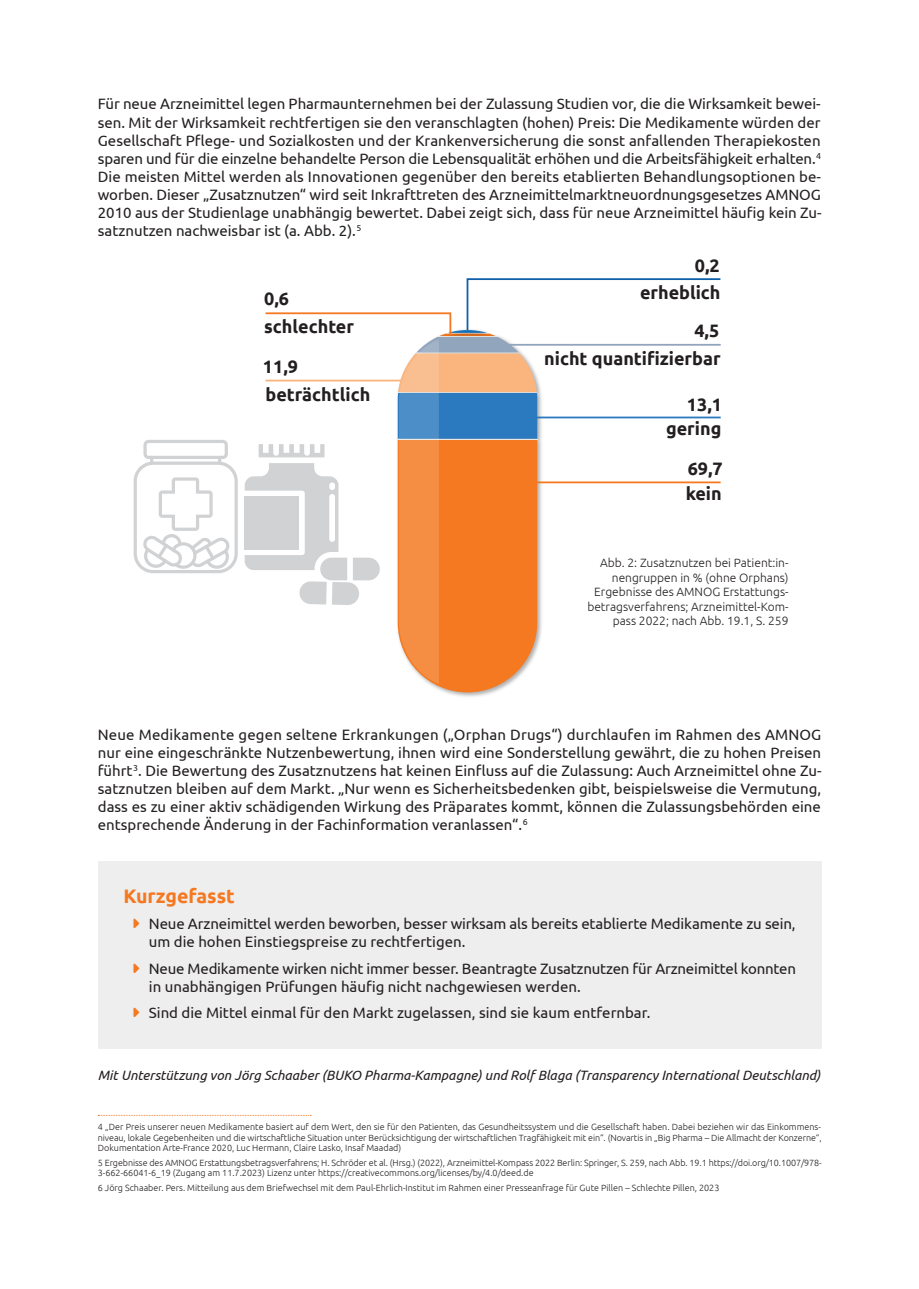
<style>
.page{position:relative;width:919px;height:1289px;background:#fff}
.page>*{position:absolute;margin:0;border:0;box-sizing:border-box;transform-origin:0 0}
.t1{font:700 19.5px "Ubuntu";color:#f47921}
.t2{font:700 18px "Ubuntu";color:#231f20}
.t3{font:15px/18px "Ubuntu";color:#231f20;text-align:justify}
.t4{font:italic 13.5px "Ubuntu";color:#231f20}
.t5{font:300 12px/14.4px "Ubuntu";color:#231f20;text-align:right}
.t6{font:300 9px/10.5px "Ubuntu";color:#231f20;text-align:justify}
</style>
<div class="page">
<svg style="left:98px;top:1114px;width:213px;height:1px"></svg>
<div style="left:98px;top:861px;width:723px;height:188px;background:#eeeeef"></div>
<svg style="left:134px;top:440px;width:104px;height:133px"></svg>
<svg style="left:245px;top:278px;width:476px;height:414px"></svg>
<p class="t3" style="left:98px;top:95px;width:725px">Für neue Arzneimittel legen Pharmaunternehmen bei der Zulassung Studien vor, die die Wirksamkeit bewei&shy;sen. Mit der Wirksamkeit rechtfertigen sie den veranschlagten (hohen) Preis: Die Medikamente würden der Gesellschaft Pflege- und Sozialkosten und der Krankenversicherung die sonst anfallenden Therapiekosten sparen und für die einzelne behandelte Person die Lebensqualität erhöhen und die Arbeitsfähigkeit erhalten.<sup>4<br></sup>Die meisten Mittel werden als Innovationen gegenüber den bereits etablierten Behandlungsoptionen be&shy;worben. Dieser „Zusatznutzen“ wird seit Inkrafttreten des Arzneimittelmarktneuordnungsgesetzes AMNOG 2010 aus der Studienlage unabhängig bewertet. Dabei zeigt sich, dass für neue Arzneimittel häufig kein Zu&shy;satznutzen nachweisbar ist (a. Abb. 2).<sup>5</sup></p>
<p class="t2" style="left:264px;top:287px;width:26px">0,6</p>
<p class="t2" style="left:264px;top:315px;width:91px">schlechter</p>
<p class="t2" style="left:263px;top:355px;width:37px">11,9</p>
<p class="t2" style="left:265px;top:383px;width:106px">beträchtlich</p>
<p class="t2" style="left:694px;top:255px;width:26px">0,2</p>
<p class="t2" style="left:640px;top:282px;width:82px">erheblich</p>
<p class="t2" style="left:694px;top:319px;width:26px">4,5</p>
<p class="t2" style="left:544px;top:348px;width:178px">nicht quantifizierbar</p>
<p class="t2" style="left:687px;top:393px;width:37px">13,1</p>
<p class="t2" style="left:666px;top:417px;width:57px">gering</p>
<p class="t2" style="left:687px;top:457px;width:37px">69,7</p>
<p class="t2" style="left:685px;top:483px;width:38px">kein</p>
<p class="t5" style="left:587px;top:555px;width:202px">Abb. 2: Zusatznutzen bei Patient:in&shy;nengruppen in % (ohne Orphans)<br>Ergebnisse des AMNOG Erstattungs&shy;betragsverfahrens; Arzneimittel-Kom&shy;pass 2022; nach Abb. 19.1, S. 259</p>
<p class="t3" style="left:98px;top:725px;width:725px">Neue Medikamente gegen seltene Erkrankungen („Orphan Drugs“) durchlaufen im Rahmen des AMNOG nur eine eingeschränkte Nutzenbewertung, ihnen wird eine Sonderstellung gewährt, die zu hohen Preisen führt<sup>3</sup>. Die Bewertung des Zusatznutzens hat keinen Einfluss auf die Zulassung: Auch Arzneimittel ohne Zu&shy;satznutzen bleiben auf dem Markt. „Nur wenn es Sicherheitsbedenken gibt, beispielsweise die Vermutung, dass es zu einer aktiv schädigenden Wirkung des Präparates kommt, können die Zulassungsbehörden eine entsprechende Änderung in der Fachinformation veranlassen“.<sup>6</sup></p>
<h1 class="t1" style="left:123px;top:883px;width:113px">Kurzgefasst</h1>
<p class="t3" style="left:149px;top:914px;width:648px">Neue Arzneimittel werden beworben, besser wirksam als bereits etablierte Medikamente zu sein, um die hohen Einstiegspreise zu rechtfertigen.</p>
<p class="t3" style="left:149px;top:958px;width:648px">Neue Medikamente wirken nicht immer besser. Beantragte Zusatznutzen für Arzneimittel konnten in unabhängigen Prüfungen häufig nicht nachgewiesen werden.</p>
<p class="t3" style="left:149px;top:1003px;width:503px">Sind die Mittel einmal für den Markt zugelassen, sind sie kaum entfernbar.</p>
<p class="t4" style="left:98px;top:1067px;width:724px">Mit Unterstützung von Jörg Schaaber (BUKO Pharma-Kampagne) und Rolf Blaga (Transparency International Deutschland)</p>
<p class="t6" style="left:98px;top:1121px;width:725px">4 „Der Preis unserer neuen Medikamente basiert auf dem Wert, den sie für den Patienten, das Gesundheitssystem und die Gesellschaft haben. Dabei beziehen wir das Einkommens&shy;niveau, lokale Gegebenheiten und die wirtschaftliche Situation unter Berücksichtigung der wirtschaftlichen Tragfähigkeit mit ein“. (Novartis in „Big Pharma – Die Allmacht der Konzerne“, Dokumentation Arte-France 2020, Luc Hermann, Claire Lasko, Insaf Maadad)</p>
<p class="t6" style="left:98px;top:1157px;width:725px">5 Ergebnisse des AMNOG Erstattungsbetragsverfahrens; H. Schröder et al. (Hrsg.) (2022), Arzneimittel-Kompass 2022 Berlin: Springer, S. 259, nach Abb. 19.1 https://doi.org/10.1007/978-<br>3-662-66041-6_19 (Zugang am 11.7.2023) Lizenz unter https://creativecommons.org/licenses/by/4.0/deed.de</p>
<p class="t6" style="left:98px;top:1182px;width:623px">6 Jörg Schaaber. Pers. Mitteilung aus dem Briefwechsel mit dem Paul-Ehrlich-Institut im Rahmen einer Presseanfrage für Gute Pillen – Schlechte Pillen, 2023</p>
</div>
